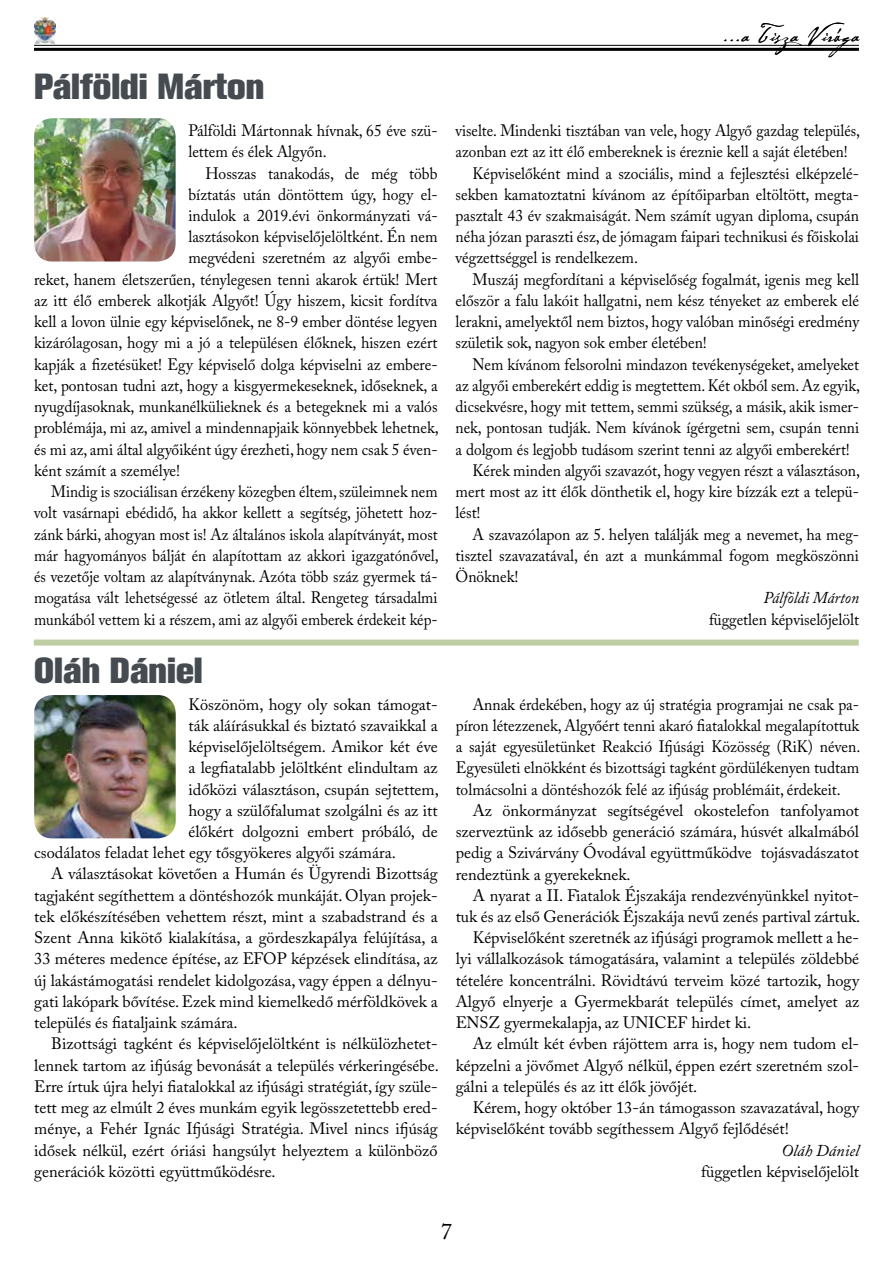
<style>
.page{position:relative;width:893px;height:1263px;background:#fff}
.page>*{position:absolute;margin:0;border:0;box-sizing:border-box;transform-origin:0 0}
.t1{font:800 36px "Akzidenz Grotesk Pro";color:#454b50}
.t2{font:24px "Cezanne";letter-spacing:.04em;color:#000}
.t3{font:22.5px "Adobe Caslon Pro";color:#000}
.t4{font:16.5px/21.3px "Adobe Caslon Pro";color:#000;text-align:justify}
.t5{font:16.5px/21.3px "Adobe Caslon Pro";color:#000;scale:.94 1}
.t6{font:16.5px "Adobe Caslon Pro";color:#000;scale:.92 1}
.t7{font:16.5px "Adobe Caslon Pro";color:#000;scale:.93 1}
.t8{font:italic 16.5px "Adobe Caslon Pro";color:#000;scale:.94 1}
.t9{font:italic 16.5px "Adobe Caslon Pro";color:#000}
</style>
<div class="page">
<hr style="left:34px;top:45px;width:825px;height:1px;background:#000">
<hr style="left:34px;top:48px;width:825px;height:3px;background:#000">
<img style="left:34px;top:17px;width:21px;height:26px">
<img style="left:34px;top:118px;width:142px;height:143px">
<div style="left:34px;top:639px;width:825px;height:6px;background:#bfcda2"></div>
<img style="left:34px;top:695px;width:142px;height:143px">
<h1 class="t1" style="left:34px;top:63px;width:232px">Pálföldi Márton</h1>
<p class="t5" style="left:188px;top:120px;width:267px">Pálföldi Mártonnak hívnak, 65 éve szü&shy;lettem és élek Algyőn.</p>
<p class="t5" style="left:205px;top:162px;width:249px">Hosszas tanakodás, de még több</p>
<p class="t5" style="left:188px;top:183px;width:267px">bíztatás után döntöttem úgy, hogy el-</p>
<p class="t5" style="left:188px;top:205px;width:267px">indulok a 2019.évi önkormányzati vá-</p>
<p class="t5" style="left:188px;top:226px;width:267px">lasztásokon képviselőjelöltként. Én nem</p>
<p class="t5" style="left:188px;top:247px;width:267px">megvédeni szeretném az algyői embe-</p>
<p class="t5" style="left:34px;top:268px;width:431px">reket, hanem életszerűen, ténylegesen tenni akarok értük! Mert</p>
<p class="t5" style="left:34px;top:290px;width:431px">az itt élő emberek alkotják Algyőt! Úgy hiszem, kicsit fordítva</p>
<p class="t5" style="left:34px;top:311px;width:431px">kell a lovon ülnie egy képviselőnek, ne 8-9 ember döntése legyen</p>
<p class="t5" style="left:34px;top:332px;width:431px">kizárólagosan, hogy mi a jó a településen élőknek, hiszen ezért</p>
<p class="t5" style="left:34px;top:353px;width:431px">kapják a fizetésüket! Egy képviselő dolga képviselni az embere-</p>
<p class="t5" style="left:34px;top:375px;width:431px">ket, pontosan tudni azt, hogy a kisgyermekeseknek, időseknek, a</p>
<p class="t5" style="left:34px;top:396px;width:431px">nyugdíjasoknak, munkanélkülieknek és a betegeknek mi a valós</p>
<p class="t5" style="left:34px;top:417px;width:432px">problémája, mi az, amivel a mindennapjaik könnyebbek lehetnek,</p>
<p class="t5" style="left:34px;top:438px;width:431px">és mi az, ami által algyőiként úgy érezheti, hogy nem csak 5 éven-</p>
<p class="t5" style="left:34px;top:460px;width:157px">ként számít a személye!</p>
<p class="t6" style="left:51px;top:482px;width:422px">Mindig is szociálisan érzékeny közegben éltem, szüleimnek nem</p>
<p class="t6" style="left:34px;top:503px;width:440px">volt vasárnapi ebédidő, ha akkor kellett a segítség, jöhetett hoz-</p>
<p class="t6" style="left:34px;top:524px;width:440px">zánk bárki, ahogyan most is! Az általános iskola alapítványát, most</p>
<p class="t6" style="left:34px;top:545px;width:441px">már hagyományos bálját én alapítottam az akkori igazgatónővel,</p>
<p class="t6" style="left:34px;top:567px;width:440px">és vezetője voltam az alapítványnak. Azóta több száz gyermek tá-</p>
<p class="t6" style="left:34px;top:588px;width:440px">mogatása vált lehetségessé az ötletem által. Rengeteg társadalmi</p>
<p class="t6" style="left:34px;top:609px;width:440px">munkából vettem ki a részem, ami az algyői emberek érdekeit kép-</p>
<h1 class="t1" style="left:34px;top:648px;width:170px">Oláh Dániel</h1>
<p class="t4" style="left:188px;top:693px;width:251px">Köszönöm, hogy oly sokan támogat-</p>
<p class="t4" style="left:188px;top:714px;width:251px">ták aláírásukkal és biztató szavaikkal a</p>
<p class="t4" style="left:188px;top:736px;width:251px">képviselőjelöltségem. Amikor két éve</p>
<p class="t4" style="left:188px;top:757px;width:251px">a legfiatalabb jelöltként elindultam az</p>
<p class="t4" style="left:188px;top:778px;width:252px">időközi választáson, csupán sejtettem,</p>
<p class="t4" style="left:188px;top:799px;width:251px">hogy a szülőfalumat szolgálni és az itt</p>
<p class="t4" style="left:188px;top:821px;width:251px">élőkért dolgozni embert próbáló, de</p>
<p class="t4" style="left:34px;top:842px;width:363px">csodálatos feladat lehet egy tősgyökeres algyői számára.</p>
<p class="t4" style="left:51px;top:863px;width:388px">A választásokat követően a Humán és Ügyrendi Bizottság</p>
<p class="t4" style="left:34px;top:884px;width:405px">tagjaként segíthettem a döntéshozók munkáját. Olyan projek-</p>
<p class="t4" style="left:34px;top:906px;width:405px">tek előkészítésében vehettem részt, mint a szabadstrand és a</p>
<p class="t4" style="left:34px;top:927px;width:405px">Szent Anna kikötő kialakítása, a gördeszkapálya felújítása, a</p>
<p class="t4" style="left:34px;top:948px;width:405px">33 méteres medence építése, az EFOP képzések elindítása, az</p>
<p class="t4" style="left:34px;top:969px;width:405px">új lakástámogatási rendelet kidolgozása, vagy éppen a délnyu-</p>
<p class="t4" style="left:34px;top:991px;width:405px">gati lakópark bővítése. Ezek mind kiemelkedő mérföldkövek a</p>
<p class="t4" style="left:34px;top:1012px;width:205px">település és fiataljaink számára.</p>
<p class="t4" style="left:51px;top:1033px;width:388px">Bizottsági tagként és képviselőjelöltként is nélkülözhetet-</p>
<p class="t4" style="left:34px;top:1054px;width:406px">lennek tartom az ifjúság bevonását a település vérkeringésébe.</p>
<p class="t4" style="left:34px;top:1075px;width:405px">Erre írtuk újra helyi fiatalokkal az ifjúsági stratégiát, így szüle-</p>
<p class="t4" style="left:34px;top:1097px;width:405px">tett meg az elmúlt 2 éves munkám egyik legösszetettebb ered-</p>
<p class="t4" style="left:34px;top:1118px;width:405px">ménye, a Fehér Ignác Ifjúsági Stratégia. Mivel nincs ifjúság</p>
<p class="t4" style="left:34px;top:1139px;width:405px">idősek nélkül, ezért óriási hangsúlyt helyeztem a különböző</p>
<p class="t4" style="left:34px;top:1160px;width:243px">generációk közötti együttműködésre.</p>
<h2 class="t2" style="left:723px;top:19px;width:143px">...a Tisza Virága</h2>
<p class="t6" style="left:456px;top:121px;width:441px">viselte. Mindenki tisztában van vele, hogy Algyő gazdag település,</p>
<p class="t6" style="left:456px;top:142px;width:428px">azonban ezt az itt élő embereknek is éreznie kell a saját életében!</p>
<p class="t5" style="left:473px;top:162px;width:413px">Képviselőként mind a szociális, mind a fejlesztési elképzelé-</p>
<p class="t5" style="left:456px;top:183px;width:431px">sekben kamatoztatni kívánom az építőiparban eltöltött, megta-</p>
<p class="t5" style="left:456px;top:205px;width:431px">pasztalt 43 év szakmaiságát. Nem számít ugyan diploma, csupán</p>
<p class="t5" style="left:456px;top:226px;width:431px">néha józan paraszti ész, de jómagam faipari technikusi és főiskolai</p>
<p class="t5" style="left:456px;top:247px;width:196px">végzettséggel is rendelkezem.</p>
<p class="t5" style="left:473px;top:268px;width:413px">Muszáj megfordítani a képviselőség fogalmát, igenis meg kell</p>
<p class="t5" style="left:456px;top:290px;width:431px">először a falu lakóit hallgatni, nem kész tényeket az emberek elé</p>
<p class="t5" style="left:456px;top:311px;width:431px">lerakni, amelyektől nem biztos, hogy valóban minőségi eredmény</p>
<p class="t5" style="left:456px;top:332px;width:269px">születik sok, nagyon sok ember életében!</p>
<p class="t7" style="left:473px;top:354px;width:417px">Nem kívánom felsorolni mindazon tevékenységeket, amelyeket</p>
<p class="t7" style="left:456px;top:376px;width:436px">az algyői emberekért eddig is megtettem. Két okból sem. Az egyik,</p>
<p class="t7" style="left:456px;top:397px;width:435px">dicsekvésre, hogy mit tettem, semmi szükség, a másik, akik ismer-</p>
<p class="t7" style="left:456px;top:418px;width:435px">nek, pontosan tudják. Nem kívánok ígérgetni sem, csupán tenni</p>
<p class="t7" style="left:456px;top:439px;width:425px">a dolgom és legjobb tudásom szerint tenni az algyői emberekért!</p>
<p class="t5" style="left:473px;top:460px;width:414px">Kérek minden algyői szavazót, hogy vegyen részt a választáson,</p>
<p class="t5" style="left:456px;top:481px;width:431px">mert most az itt élők dönthetik el, hogy kire bízzák ezt a telepü-</p>
<p class="t5" style="left:456px;top:502px;width:28px">lést!</p>
<p class="t5" style="left:473px;top:523px;width:413px">A szavazólapon az 5. helyen találják meg a nevemet, ha meg-</p>
<p class="t5" style="left:456px;top:544px;width:431px">tisztel szavazatával, én azt a munkámmal fogom megköszönni</p>
<p class="t5" style="left:456px;top:566px;width:68px">Önöknek!</p>
<p class="t8" style="left:763px;top:588px;width:103px">Pálföldi Márton</p>
<p class="t5" style="left:709px;top:608px;width:161px">független képviselőjelölt</p>
<p class="t5" style="left:456px;top:693px;width:432px;text-align:justify;text-indent:17px">Annak érdekében, hogy az új stratégia programjai ne csak pa&shy;píron létezzenek, Algyőért tenni akaró fiatalokkal megalapítottuk a saját egyesületünket Reakció Ifjúsági Közösség (RiK) néven.<br>Egyesületi elnökként és bizottsági tagként gördülékenyen tudtam tolmácsolni a döntéshozók felé az ifjúság problémáit, érdekeit.</p>
<p class="t4" style="left:456px;top:799px;width:405px;text-indent:17px">Az önkormányzat segítségével okostelefon tanfolyamot szerveztünk az idősebb generáció számára, húsvét alkalmából pedig a Szivárvány Óvodával együttműködve tojásvadászatot rendeztünk a gyerekeknek.</p>
<p class="t4" style="left:473px;top:884px;width:388px">A nyarat a II. Fiatalok Éjszakája rendezvényünkkel nyitot-</p>
<p class="t4" style="left:456px;top:906px;width:406px">tuk és az első Generációk Éjszakája nevű zenés partival zártuk.</p>
<p class="t4" style="left:473px;top:927px;width:388px">Képviselőként szeretnék az ifjúsági programok mellett a he-</p>
<p class="t4" style="left:456px;top:948px;width:405px">lyi vállalkozások támogatására, valamint a település zöldebbé</p>
<p class="t4" style="left:456px;top:969px;width:405px">tételére koncentrálni. Rövidtávú terveim közé tartozik, hogy</p>
<p class="t4" style="left:456px;top:990px;width:405px">Algyő elnyerje a Gyermekbarát település címet, amelyet az</p>
<p class="t4" style="left:456px;top:1012px;width:297px">ENSZ gyermekalapja, az UNICEF hirdet ki.</p>
<p class="t4" style="left:473px;top:1033px;width:388px">Az elmúlt két évben rájöttem arra is, hogy nem tudom el-</p>
<p class="t4" style="left:456px;top:1054px;width:405px">képzelni a jövőmet Algyő nélkül, éppen ezért szeretném szol-</p>
<p class="t4" style="left:456px;top:1075px;width:243px">gálni a település és az itt élők jövőjét.</p>
<p class="t4" style="left:473px;top:1097px;width:388px">Kérem, hogy október 13-án támogasson szavazatával, hogy</p>
<p class="t4" style="left:456px;top:1118px;width:335px">képviselőként tovább segíthessem Algyő fejlődését!</p>
<p class="t9" style="left:782px;top:1140px;width:79px">Oláh Dániel</p>
<p class="t4" style="left:701px;top:1160px;width:159px">független képviselőjelölt</p>
<h3 class="t3" style="left:441px;top:1218px;width:13px">7</h3>
</div>
